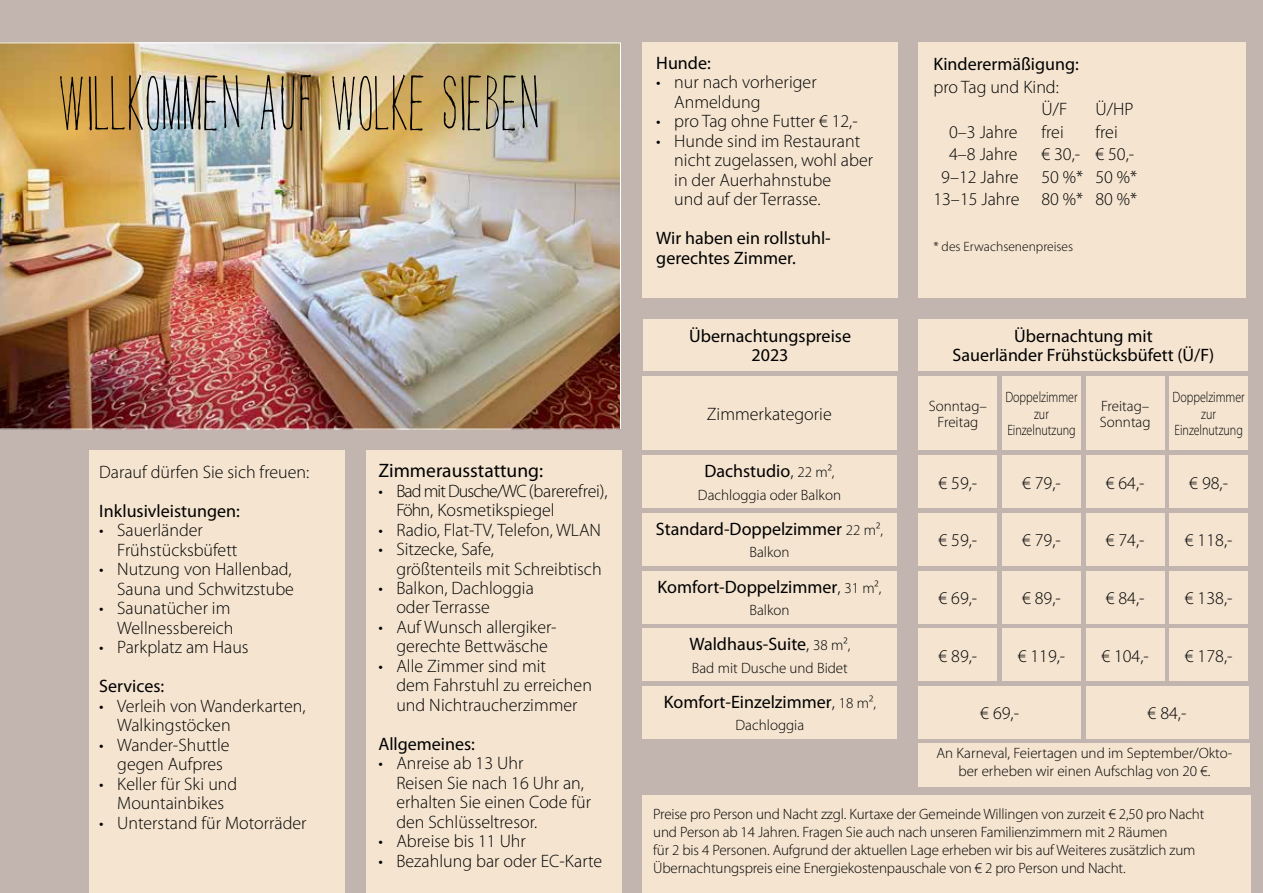
<style>
.page{position:relative;width:1263px;height:893px;background:#c2b4af}
.page>*{position:absolute;margin:0;border:0;box-sizing:border-box;transform-origin:0 0}
.t1{font:131.1px "Men In Black Credits";letter-spacing:.01em;color:#000}
.t2{font:19.5px "Myriad Pro";color:#000}
.t3{font:300 18px/19.5px "Myriad Pro";color:#000}
.t4{font:18px/19.5px "Myriad Pro";color:#000;text-align:center}
.t5{font:300 15px/18px "Myriad Pro";letter-spacing:-.01em;color:#000}
.t6{font:300 15px/16.5px "Myriad Pro";letter-spacing:-.01em;color:#000;text-align:center;scale:.8 1}
.t7{font:300 13.5px "Myriad Pro";color:#000}
.s1{font-weight:300}
.s2{font-weight:300;font-size:15px}
</style>
<div class="page">
<img style="left:0;top:43px;width:621px;height:386px">
<div style="left:366px;top:451px;width:256px;height:442px;background:#f4e4d0"></div>
<div style="left:89px;top:451px;width:256px;height:442px;background:#f4e4d0"></div>
<div style="left:642px;top:43px;width:256px;height:255px;background:#f4e4d0"></div>
<div style="left:642px;top:795px;width:608px;height:98px;background:#f4e4d0"></div>
<div style="left:918px;top:743px;width:332px;height:43px;background:#f4e4d0"></div>
<div style="left:918px;top:43px;width:328px;height:255px;background:#f4e4d0"></div>
<div style="left:918px;top:456px;width:79px;height:52px;background:#f4e4d0"></div>
<div style="left:1086px;top:456px;width:78px;height:52px;background:#f4e4d0"></div>
<div style="left:918px;top:571px;width:79px;height:52px;background:#f4e4d0"></div>
<div style="left:1086px;top:571px;width:78px;height:52px;background:#f4e4d0"></div>
<div style="left:918px;top:513px;width:79px;height:52px;background:#f4e4d0"></div>
<div style="left:1086px;top:513px;width:78px;height:52px;background:#f4e4d0"></div>
<div style="left:918px;top:629px;width:79px;height:52px;background:#f4e4d0"></div>
<div style="left:1086px;top:629px;width:78px;height:52px;background:#f4e4d0"></div>
<div style="left:1002px;top:456px;width:79px;height:52px;background:#f4e4d0"></div>
<div style="left:1169px;top:456px;width:79px;height:52px;background:#f4e4d0"></div>
<div style="left:1002px;top:571px;width:79px;height:52px;background:#f4e4d0"></div>
<div style="left:1169px;top:571px;width:79px;height:52px;background:#f4e4d0"></div>
<div style="left:1002px;top:513px;width:79px;height:52px;background:#f4e4d0"></div>
<div style="left:1169px;top:513px;width:79px;height:52px;background:#f4e4d0"></div>
<div style="left:1002px;top:629px;width:79px;height:52px;background:#f4e4d0"></div>
<div style="left:1169px;top:629px;width:79px;height:52px;background:#f4e4d0"></div>
<div style="left:918px;top:686px;width:163px;height:52px;background:#f4e4d0"></div>
<div style="left:1086px;top:686px;width:162px;height:52px;background:#f4e4d0"></div>
<div style="left:918px;top:377px;width:79px;height:73px;background:#f4e4d0"></div>
<div style="left:1086px;top:377px;width:78px;height:73px;background:#f4e4d0"></div>
<div style="left:1002px;top:377px;width:79px;height:73px;background:#f4e4d0"></div>
<div style="left:1169px;top:377px;width:79px;height:73px;background:#f4e4d0"></div>
<div style="left:919px;top:319px;width:329px;height:51px;background:#f4e4d0"></div>
<div style="left:642px;top:456px;width:254px;height:52px;background:#f4e4d0"></div>
<div style="left:642px;top:513px;width:254px;height:52px;background:#f4e4d0"></div>
<div style="left:642px;top:571px;width:254px;height:52px;background:#f4e4d0"></div>
<div style="left:642px;top:686px;width:255px;height:52px;background:#f4e4d0"></div>
<div style="left:642px;top:377px;width:254px;height:73px;background:#f4e4d0"></div>
<div style="left:643px;top:319px;width:254px;height:51px;background:#f4e4d0"></div>
<div style="left:642px;top:629px;width:255px;height:52px;background:#f4e4d0"></div>
<h1 class="t1" style="left:57px;top:9px;width:483px">WILLKOMMEN AUF WOLKE SIEBEN</h1>
<p class="t3" style="left:99px;top:462px;width:212px">Darauf dürfen Sie sich freuen:</p>
<p class="t4" style="left:99px;top:501px;width:142px">Inklusivleistungen:</p>
<p class="t3" style="left:117px;top:520px;width:122px;text-indent:-18px">• Sauerländer<br>Frühstücksbüfett</p>
<p class="t3" style="left:99px;top:559px;width:196px;text-align:right">• Nutzung von Hallenbad,<br>Sauna und Schwitzstube</p>
<p class="t3" style="left:99px;top:598px;width:136px;text-align:right">• Saunatücher im<br>Wellnessbereich</p>
<p class="t3" style="left:99px;top:637px;width:151px">• Parkplatz am Haus</p>
<p class="t4" style="left:99px;top:676px;width:67px">Services:</p>
<p class="t3" style="left:117px;top:696px;width:190px;text-indent:-18px">• Verleih von Wanderkarten,<br>Walkingstöcken</p>
<p class="t3" style="left:117px;top:735px;width:114px;text-indent:-18px">• Wander-Shuttle gegen Aufpres</p>
<p class="t3" style="left:99px;top:774px;width:140px;text-align:center">• Keller für Ski und<br>Mountainbikes</p>
<p class="t3" style="left:99px;top:813px;width:209px">• Unterstand für Motorräder</p>
<p class="t2" style="left:378px;top:458px;width:166px">Zimmerausstattung:</p>
<p class="t3" style="left:396px;top:481px;width:213px;text-indent:-18px">• Bad mit Dusche/WC (barerefrei),<br>Föhn, Kosmetikspiegel</p>
<p class="t3" style="left:378px;top:520px;width:224px">• Radio, Flat-TV, Telefon, WLAN</p>
<p class="t3" style="left:396px;top:539px;width:207px;text-indent:-18px">• Sitzecke, Safe,<br>größtenteils mit Schreibtisch</p>
<p class="t3" style="left:396px;top:578px;width:139px;text-indent:-18px">• Balkon, Dachloggia oder Terrasse</p>
<p class="t3" style="left:378px;top:617px;width:180px;text-align:center">• Auf Wunsch allergiker&shy;gerechte Bettwäsche</p>
<p class="t3" style="left:396px;top:656px;width:197px;text-indent:-18px">• Alle Zimmer sind mit<br>dem Fahrstuhl zu erreichen und Nichtraucherzimmer</p>
<p class="t4" style="left:378px;top:734px;width:98px">Allgemeines:</p>
<p class="t3" style="left:396px;top:753px;width:196px;text-indent:-18px">• Anreise ab 13 Uhr<br>Reisen Sie nach 16 Uhr an, erhalten Sie einen Code für den Schlüsseltresor.</p>
<p class="t3" style="left:378px;top:831px;width:149px">• Abreise bis 11 Uhr</p>
<p class="t3" style="left:378px;top:851px;width:225px">• Bezahlung bar oder EC-Karte</p>
<p class="t4" style="left:656px;top:53px;width:56px">Hunde:</p>
<p class="t3" style="left:674px;top:72px;width:144px;text-indent:-18px">• nur nach vorheriger<br>Anmeldung</p>
<p class="t3" style="left:656px;top:111px;width:203px">• pro Tag ohne Futter € 12,-</p>
<p class="t3" style="left:674px;top:131px;width:200px;text-indent:-18px">• Hunde sind im Restaurant nicht zugelassen, wohl aber in der Auerhahnstube<br>und auf der Terrasse.</p>
<p class="t4" style="left:656px;top:228px;width:176px;text-align:left">Wir haben ein rollstuhl&shy;gerechtes Zimmer.</p>
<p class="t4" style="left:689px;top:325px;width:163px">Übernachtungspreise<br>2023</p>
<p class="t3" style="left:707px;top:404px;width:126px">Zimmerkategorie</p>
<p class="t4" style="left:704px;top:461px;width:132px">Dachstudio<span class="s1">,</span> <span class="s2">22 m²,</span></p>
<p class="t5" style="left:698px;top:486px;width:145px">Dachloggia oder Balkon</p>
<p class="t4" style="left:656px;top:519px;width:229px">Standard-Doppelzimmer <span class="s2">22 m²,</span></p>
<p class="t5" style="left:749px;top:543px;width:42px">Balkon</p>
<p class="t4" style="left:657px;top:576px;width:225px">Komfort-Doppelzimmer<span class="s1">,</span> <span class="s2">31 m²,</span></p>
<p class="t5" style="left:749px;top:601px;width:42px">Balkon</p>
<p class="t4" style="left:689px;top:634px;width:163px">Waldhaus-Suite<span class="s1">,</span> <span class="s2">38 m²,</span></p>
<p class="t5" style="left:692px;top:659px;width:157px">Bad mit Dusche und Bidet</p>
<p class="t4" style="left:664px;top:692px;width:214px">Komfort-Einzelzimmer<span class="s1">,</span> <span class="s2">18 m²,</span></p>
<p class="t5" style="left:736px;top:716px;width:70px">Dachloggia</p>
<p class="t4" style="left:933px;top:54px;width:147px">Kinderermäßigung:</p>
<p class="t3" style="left:1041px;top:76px;width:27px;line-height:22.5px;text-indent:-108px">pro Tag und Kind:<br>Ü/F</p>
<p class="t3" style="left:1095px;top:100px;width:39px">Ü/HP</p>
<p class="t3" style="left:949px;top:122px;width:70px">0–3 Jahre</p>
<p class="t3" style="left:1041px;top:122px;width:24px">frei</p>
<p class="t3" style="left:1095px;top:122px;width:24px">frei</p>
<p class="t3" style="left:949px;top:145px;width:70px">4–8 Jahre</p>
<p class="t3" style="left:1041px;top:145px;width:94px">€ 30,- € 50,-</p>
<p class="t3" style="left:941px;top:167px;width:79px">9–12 Jahre</p>
<p class="t3" style="left:933px;top:166px;width:205px;line-height:22.5px;text-align:right">50 %* 50 %*<br>13–15 Jahre 80 %* 80 %*</p>
<p class="t7" style="left:933px;top:238px;width:141px">* des Erwachsenenpreises</p>
<p class="t4" style="left:952px;top:325px;width:263px">Übernachtung mit<br>Sauerländer Frühstücksbüfett (Ü/F)</p>
<p class="t6" style="left:1005px;top:389px;width:92px">Doppelzimmer zur<br>Einzelnutzung</p>
<p class="t6" style="left:1172px;top:389px;width:92px">Doppelzimmer zur<br>Einzelnutzung</p>
<p class="t5" style="left:929px;top:397px;width:60px;line-height:16.5px;text-align:center">Sonntag–<br>Freitag</p>
<p class="t5" style="left:1100px;top:397px;width:52px;line-height:16.5px">Freitag–<br>Sonntag</p>
<p class="t3" style="left:938px;top:473px;width:40px">€ 59,-</p>
<p class="t3" style="left:1106px;top:473px;width:40px">€ 64,-</p>
<p class="t3" style="left:1022px;top:473px;width:40px">€ 79,-</p>
<p class="t3" style="left:1189px;top:473px;width:40px">€ 98,-</p>
<p class="t3" style="left:938px;top:530px;width:40px">€ 59,-</p>
<p class="t3" style="left:1106px;top:530px;width:40px">€ 74,-</p>
<p class="t3" style="left:1022px;top:530px;width:40px">€ 79,-</p>
<p class="t3" style="left:1185px;top:530px;width:49px">€ 118,-</p>
<p class="t3" style="left:938px;top:588px;width:40px">€ 69,-</p>
<p class="t3" style="left:1106px;top:588px;width:40px">€ 84,-</p>
<p class="t3" style="left:1022px;top:588px;width:40px">€ 89,-</p>
<p class="t3" style="left:1185px;top:588px;width:49px">€ 138,-</p>
<p class="t3" style="left:938px;top:646px;width:40px">€ 89,-</p>
<p class="t3" style="left:1101px;top:646px;width:49px">€ 104,-</p>
<p class="t3" style="left:1018px;top:646px;width:49px">€ 119,-</p>
<p class="t3" style="left:1185px;top:646px;width:49px">€ 178,-</p>
<p class="t3" style="left:980px;top:703px;width:40px">€ 69,-</p>
<p class="t3" style="left:1148px;top:703px;width:40px">€ 84,-</p>
<p class="t5" style="left:936px;top:744px;width:297px;text-align:center">An Karneval, Feiertagen und im September/Okto&shy;ber erheben wir einen Aufschlag von 20 €.</p>
<p class="t5" style="left:653px;top:805px;width:553px">Preise pro Person und Nacht zzgl. Kurtaxe der Gemeinde Willingen von zurzeit € 2,50 pro Nacht und Person ab 14 Jahren. Fragen Sie auch nach unseren Familienzimmern mit 2 Räumen<br>für 2 bis 4 Personen. Aufgrund der aktuellen Lage erheben wir bis auf Weiteres zusätzlich zum Übernachtungspreis eine Energiekostenpauschale von € 2 pro Person und Nacht.</p>
</div>
